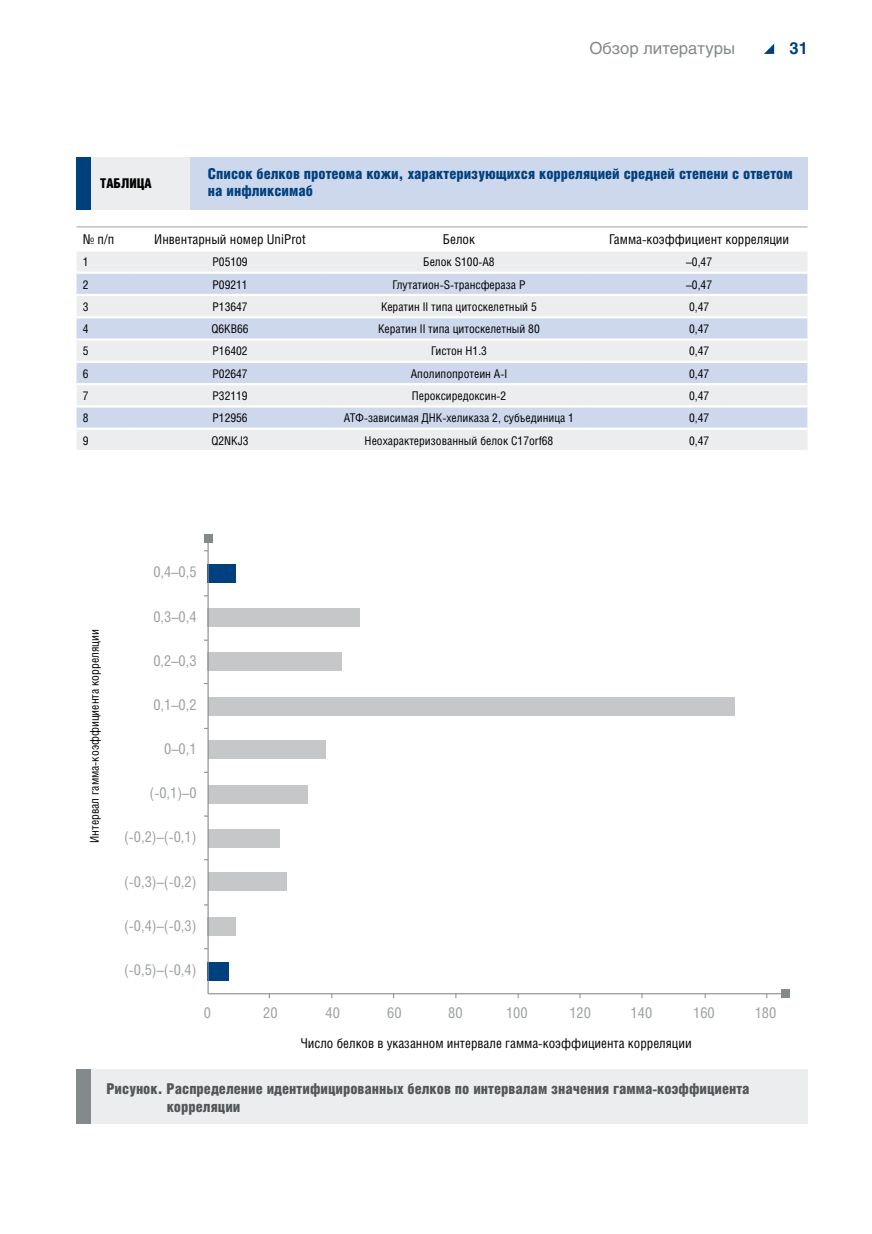
<style>
.page{position:relative;width:872px;height:1234px;background:#fff}
.page>*{position:absolute;margin:0;border:0;box-sizing:border-box;transform-origin:0 0}
.t1{font:16.5px "Helios C";color:#84898b}
.t2{font:700 16.5px "Helios C";color:#00407e}
.t3{font:15px "Helios Cond C";color:#9da1a3}
.t4{font:15px/18px "Helios Cond Black C";color:#515658}
.t5{font:15px/16.5px "Helios Cond Black C";color:#00407e}
.t6{font:13.5px "Helios Cond C";color:#000}
.t7{font:13.5px "Helios Cond Black C";color:#000}
.t8{font:12px "Helios Cond C";color:#000}
</style>
<div class="page">
<svg style="left:764px;top:44px;width:10px;height:10px"></svg>
<div style="left:77px;top:251px;width:730px;height:199px;background:#ecedee"></div>
<svg style="left:77px;top:274px;width:730px;height:153px;background:#dbe1ed"></svg>
<hr style="left:77px;top:226px;width:56px;height:1px;background:#9da1a3">
<hr style="left:133px;top:226px;width:194px;height:1px;background:#9da1a3">
<hr style="left:327px;top:226px;width:264px;height:1px;background:#9da1a3">
<hr style="left:591px;top:226px;width:216px;height:1px;background:#9da1a3">
<hr style="left:77px;top:271px;width:56px;height:3px;background:#fff">
<hr style="left:133px;top:271px;width:194px;height:3px;background:#fff">
<hr style="left:327px;top:271px;width:264px;height:3px;background:#fff">
<hr style="left:591px;top:271px;width:216px;height:3px;background:#fff">
<hr style="left:77px;top:294px;width:56px;height:2px;background:#fff">
<hr style="left:133px;top:294px;width:194px;height:2px;background:#fff">
<hr style="left:327px;top:294px;width:264px;height:2px;background:#fff">
<hr style="left:591px;top:294px;width:216px;height:2px;background:#fff">
<hr style="left:77px;top:316px;width:56px;height:2px;background:#fff">
<hr style="left:133px;top:316px;width:194px;height:2px;background:#fff">
<hr style="left:327px;top:316px;width:264px;height:2px;background:#fff">
<hr style="left:591px;top:316px;width:216px;height:2px;background:#fff">
<hr style="left:77px;top:338px;width:56px;height:2px;background:#fff">
<hr style="left:133px;top:338px;width:194px;height:2px;background:#fff">
<hr style="left:327px;top:338px;width:264px;height:2px;background:#fff">
<hr style="left:591px;top:338px;width:216px;height:2px;background:#fff">
<hr style="left:77px;top:360px;width:56px;height:3px;background:#fff">
<hr style="left:133px;top:360px;width:194px;height:3px;background:#fff">
<hr style="left:327px;top:360px;width:264px;height:3px;background:#fff">
<hr style="left:591px;top:360px;width:216px;height:3px;background:#fff">
<hr style="left:77px;top:383px;width:56px;height:2px;background:#fff">
<hr style="left:133px;top:383px;width:194px;height:2px;background:#fff">
<hr style="left:327px;top:383px;width:264px;height:2px;background:#fff">
<hr style="left:591px;top:383px;width:216px;height:2px;background:#fff">
<hr style="left:77px;top:405px;width:56px;height:2px;background:#fff">
<hr style="left:133px;top:405px;width:194px;height:2px;background:#fff">
<hr style="left:327px;top:405px;width:264px;height:2px;background:#fff">
<hr style="left:591px;top:405px;width:216px;height:2px;background:#fff">
<hr style="left:77px;top:427px;width:56px;height:3px;background:#fff">
<hr style="left:133px;top:427px;width:194px;height:3px;background:#fff">
<hr style="left:327px;top:427px;width:264px;height:3px;background:#fff">
<hr style="left:591px;top:427px;width:216px;height:3px;background:#fff">
<div style="left:77px;top:157px;width:731px;height:52px;background:#ced8ec"></div>
<div style="left:77px;top:157px;width:113px;height:52px;background:#ecedee"></div>
<div style="left:77px;top:157px;width:14px;height:52px;background:#00407e"></div>
<div style="left:77px;top:1069px;width:731px;height:54px;background:#ecedee"></div>
<div style="left:77px;top:1069px;width:14px;height:54px;background:#84898b"></div>
<hr style="left:208px;top:993px;width:577px;height:1px;background:#84898b">
<div style="left:208px;top:961px;width:21px;height:19px;background:#00407e"></div>
<div style="left:208px;top:916px;width:28px;height:19px;background:#c5c7c9"></div>
<div style="left:208px;top:872px;width:78px;height:19px;background:#c5c7c9"></div>
<div style="left:208px;top:828px;width:71px;height:19px;background:#c5c7c9"></div>
<div style="left:208px;top:785px;width:99px;height:19px;background:#c5c7c9"></div>
<div style="left:208px;top:740px;width:117px;height:19px;background:#c5c7c9"></div>
<div style="left:208px;top:696px;width:526px;height:19px;background:#c5c7c9"></div>
<div style="left:208px;top:651px;width:134px;height:19px;background:#c5c7c9"></div>
<div style="left:208px;top:607px;width:152px;height:19px;background:#c5c7c9"></div>
<div style="left:208px;top:563px;width:28px;height:19px;background:#00407e"></div>
<hr style="left:208px;top:539px;width:1px;height:454px;background:#84898b">
<div style="left:204px;top:533px;width:8px;height:9px;background:#84898b"></div>
<div style="left:780px;top:989px;width:9px;height:8px;background:#84898b"></div>
<p class="t7" style="left:100px;top:175px;width:53px">ТАБЛИЦА</p>
<h1 class="t1" style="left:589px;top:38px;width:147px">Обзор литературы</h1>
<h1 class="t2" style="left:789px;top:38px;width:20px">31</h1>
<p class="t5" style="left:208px;top:165px;width:586px">Список белков протеома кожи, характеризующихся корреляцией средней степени с ответом на инфликсимаб</p>
<p class="t6" style="left:83px;top:231px;width:33px">№ п/п</p>
<p class="t6" style="left:154px;top:231px;width:153px">Инвентарный номер UniProt</p>
<p class="t6" style="left:443px;top:231px;width:34px">Белок</p>
<p class="t6" style="left:609px;top:231px;width:182px">Гамма-коэффициент корреляции</p>
<p class="t8" style="left:83px;top:255px;width:7px">1</p>
<p class="t8" style="left:212px;top:255px;width:37px">P05109</p>
<p class="t8" style="left:423px;top:255px;width:73px">Белок S100-A8</p>
<p class="t8" style="left:686px;top:255px;width:27px">–0,47</p>
<p class="t8" style="left:83px;top:277px;width:7px">2</p>
<p class="t8" style="left:212px;top:277px;width:37px">P09211</p>
<p class="t8" style="left:392px;top:277px;width:135px">Глутатион-S-трансфераза Р</p>
<p class="t8" style="left:686px;top:277px;width:27px">–0,47</p>
<p class="t8" style="left:83px;top:299px;width:7px">3</p>
<p class="t8" style="left:212px;top:299px;width:37px">P13647</p>
<p class="t8" style="left:381px;top:299px;width:157px">Кератин II типа цитоскелетный 5</p>
<p class="t8" style="left:689px;top:299px;width:22px">0,47</p>
<p class="t8" style="left:83px;top:321px;width:7px">4</p>
<p class="t8" style="left:211px;top:321px;width:39px">Q6KB66</p>
<p class="t8" style="left:378px;top:321px;width:163px">Кератин II типа цитоскелетный 80</p>
<p class="t8" style="left:689px;top:321px;width:22px">0,47</p>
<p class="t8" style="left:83px;top:344px;width:7px">5</p>
<p class="t8" style="left:212px;top:344px;width:37px">P16402</p>
<p class="t8" style="left:431px;top:344px;width:57px">Гистон Н1.3</p>
<p class="t8" style="left:689px;top:344px;width:22px">0,47</p>
<p class="t8" style="left:83px;top:366px;width:7px">6</p>
<p class="t8" style="left:212px;top:366px;width:37px">P02647</p>
<p class="t8" style="left:411px;top:366px;width:98px">Аполипопротеин A-I</p>
<p class="t8" style="left:689px;top:366px;width:22px">0,47</p>
<p class="t8" style="left:83px;top:388px;width:7px">7</p>
<p class="t8" style="left:212px;top:388px;width:37px">P32119</p>
<p class="t8" style="left:412px;top:388px;width:96px">Пероксиредоксин-2</p>
<p class="t8" style="left:689px;top:388px;width:22px">0,47</p>
<p class="t8" style="left:83px;top:411px;width:7px">8</p>
<p class="t8" style="left:212px;top:411px;width:37px">P12956</p>
<p class="t8" style="left:344px;top:411px;width:231px">АТФ-зависимая ДНК-хеликаза 2, субъединица 1</p>
<p class="t8" style="left:689px;top:411px;width:22px">0,47</p>
<p class="t8" style="left:83px;top:433px;width:7px">9</p>
<p class="t8" style="left:211px;top:433px;width:39px">Q2NKJ3</p>
<p class="t8" style="left:365px;top:433px;width:190px">Неохарактеризованный белок C17orf68</p>
<p class="t8" style="left:689px;top:433px;width:22px">0,47</p>
<p class="t8" style="left:87px;top:842px;width:215px;rotate:-90deg">Интервал гамма-коэффициента корреляции</p>
<p class="t3" style="left:153px;top:563px;width:45px">0,4–0,5</p>
<p class="t3" style="left:153px;top:607px;width:45px">0,3–0,4</p>
<p class="t3" style="left:153px;top:651px;width:45px">0,2–0,3</p>
<p class="t3" style="left:153px;top:695px;width:45px">0,1–0,2</p>
<p class="t3" style="left:164px;top:739px;width:34px">0–0,1</p>
<p class="t3" style="left:150px;top:783px;width:49px">(-0,1)–0</p>
<p class="t3" style="left:124px;top:827px;width:74px">(-0,2)–(-0,1)</p>
<p class="t3" style="left:124px;top:872px;width:74px">(-0,3)–(-0,2)</p>
<p class="t3" style="left:124px;top:916px;width:74px">(-0,4)–(-0,3)</p>
<p class="t3" style="left:124px;top:960px;width:74px">(-0,5)–(-0,4)</p>
<p class="t3" style="left:204px;top:1002px;width:9px">0</p>
<p class="t3" style="left:263px;top:1002px;width:16px">20</p>
<p class="t3" style="left:325px;top:1002px;width:16px">40</p>
<p class="t3" style="left:387px;top:1002px;width:16px">60</p>
<p class="t3" style="left:448px;top:1002px;width:16px">80</p>
<p class="t3" style="left:506px;top:1002px;width:23px">100</p>
<p class="t3" style="left:569px;top:1002px;width:23px">120</p>
<p class="t3" style="left:630px;top:1002px;width:23px">140</p>
<p class="t3" style="left:693px;top:1002px;width:23px">160</p>
<p class="t3" style="left:754px;top:1002px;width:23px">180</p>
<p class="t6" style="left:300px;top:1034px;width:393px">Число белков в указанном интервале гамма-коэффициента корреляции</p>
<p class="t4" style="left:167px;top:1079px;width:584px;text-indent:-60px">Рисунок. Распределение идентифицированных белков по интервалам значения гамма-коэффициента корреляции</p>
</div>
